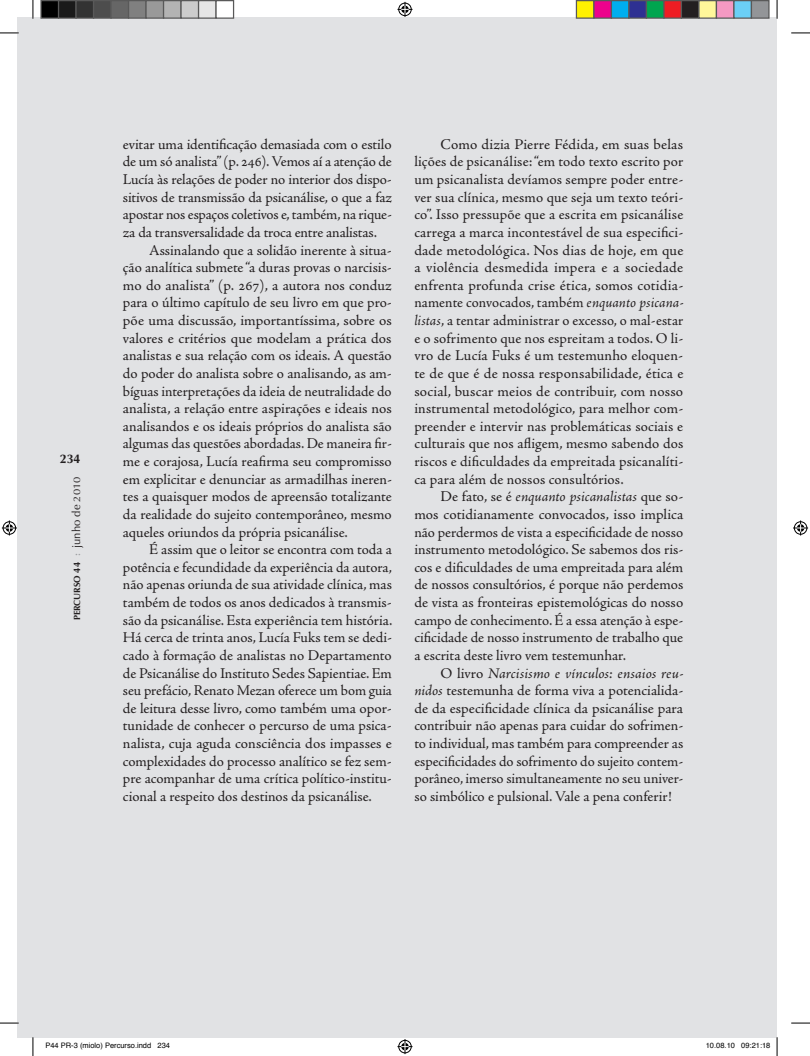
<style>
.page{position:relative;width:810px;height:1056px;background:#fff}
.page>*{position:absolute;margin:0;border:0;box-sizing:border-box;transform-origin:0 0}
.t1{font:15px/17.6px "Adobe Jenson Pro";color:#231f20;text-align:justify}
.t2{font:700 12.5px "Optima LT Std";color:#231f20}
.t3{font:9px "Optima LT Std Bold SC800";color:#231f20}
.t4{font:7.5px "Helvetica";color:#000}
.s1{font-size:9.38px}
.s2{font-family:"Adobe Jenson Pro";font-size:11.25px;color:#939598}
.s3{font-family:"Optima LT Std";font-size:11.25px}
.s4{font-family:"Optima LT Std";font-size:9.62px}
.s5{font-style:italic}
</style>
<div class="page">
<div style="left:18px;top:18px;width:759px;height:1020px;background:#e1e2e4"></div>
<svg style="left:0;top:32px;width:19px;height:2px"></svg>
<svg style="left:791px;top:32px;width:19px;height:2px"></svg>
<svg style="left:0;top:1022px;width:19px;height:2px"></svg>
<svg style="left:791px;top:1022px;width:19px;height:2px"></svg>
<svg style="left:32px;top:0;width:2px;height:19px"></svg>
<svg style="left:32px;top:1037px;width:2px;height:19px"></svg>
<svg style="left:776px;top:0;width:2px;height:19px"></svg>
<svg style="left:397px;top:2px;width:15px;height:15px"></svg>
<svg style="left:397px;top:1039px;width:15px;height:15px"></svg>
<svg style="left:2px;top:520px;width:15px;height:15px"></svg>
<svg style="left:793px;top:520px;width:15px;height:15px"></svg>
<div style="left:41px;top:1px;width:18px;height:17px;background:#000"></div>
<div style="left:40px;top:0;width:19px;height:19px;border:1px solid #595959"></div>
<div style="left:59px;top:1px;width:17px;height:17px;background:#1a1a1a"></div>
<div style="left:58px;top:0;width:19px;height:19px;border:1px solid #595959"></div>
<div style="left:76px;top:1px;width:18px;height:17px;background:#333"></div>
<div style="left:75px;top:0;width:19px;height:19px;border:1px solid #595959"></div>
<div style="left:94px;top:1px;width:17px;height:17px;background:#4d4d4d"></div>
<div style="left:93px;top:0;width:19px;height:19px;border:1px solid #595959"></div>
<div style="left:111px;top:1px;width:18px;height:17px;background:#666"></div>
<div style="left:110px;top:0;width:19px;height:19px;border:1px solid #595959"></div>
<div style="left:129px;top:1px;width:17px;height:17px;background:#808080"></div>
<div style="left:128px;top:0;width:19px;height:19px;border:1px solid #595959"></div>
<div style="left:146px;top:1px;width:18px;height:17px;background:#999"></div>
<div style="left:145px;top:0;width:19px;height:19px;border:1px solid #595959"></div>
<div style="left:164px;top:1px;width:17px;height:17px;background:#b3b3b3"></div>
<div style="left:163px;top:0;width:19px;height:19px;border:1px solid #595959"></div>
<div style="left:181px;top:1px;width:18px;height:17px;background:#ccc"></div>
<div style="left:180px;top:0;width:19px;height:19px;border:1px solid #595959"></div>
<div style="left:199px;top:1px;width:17px;height:17px;background:#e6e6e6"></div>
<div style="left:198px;top:0;width:19px;height:19px;border:1px solid #595959"></div>
<div style="left:215px;top:0;width:19px;height:19px;border:1px solid #595959"></div>
<div style="left:576px;top:1px;width:18px;height:17px;background:#fff101"></div>
<div style="left:576px;top:0;width:19px;height:19px;border:1px solid #595959"></div>
<div style="left:594px;top:1px;width:17px;height:17px;background:#ed028c"></div>
<div style="left:593px;top:0;width:19px;height:19px;border:1px solid #595959"></div>
<div style="left:611px;top:1px;width:18px;height:17px;background:#00aeef"></div>
<div style="left:611px;top:0;width:19px;height:19px;border:1px solid #595959"></div>
<div style="left:629px;top:1px;width:17px;height:17px;background:#2e3092"></div>
<div style="left:628px;top:0;width:19px;height:19px;border:1px solid #595959"></div>
<div style="left:646px;top:1px;width:18px;height:17px;background:#00a54f"></div>
<div style="left:646px;top:0;width:19px;height:19px;border:1px solid #595959"></div>
<div style="left:664px;top:1px;width:17px;height:17px;background:#ee1d23"></div>
<div style="left:663px;top:0;width:19px;height:19px;border:1px solid #595959"></div>
<div style="left:681px;top:1px;width:18px;height:17px;background:#231f20"></div>
<div style="left:681px;top:0;width:19px;height:19px;border:1px solid #595959"></div>
<div style="left:699px;top:1px;width:17px;height:17px;background:#fff79a"></div>
<div style="left:698px;top:0;width:19px;height:19px;border:1px solid #595959"></div>
<div style="left:716px;top:1px;width:18px;height:17px;background:#f499c2"></div>
<div style="left:716px;top:0;width:19px;height:19px;border:1px solid #595959"></div>
<div style="left:734px;top:1px;width:17px;height:17px;background:#6bcff6"></div>
<div style="left:733px;top:0;width:19px;height:19px;border:1px solid #595959"></div>
<div style="left:751px;top:1px;width:18px;height:17px;background:#939598"></div>
<div style="left:751px;top:0;width:19px;height:19px;border:1px solid #595959"></div>
<svg style="left:776px;top:1037px;width:2px;height:19px"></svg>
<p class="t2" style="left:60px;top:451px;width:22px">234</p>
<p class="t3" style="left:72px;top:620px;width:145px;rotate:-90deg">percurso <span class="s1">44</span> <span class="s2">:</span> <span class="s3">junho de</span> <span class="s4">2010</span></p>
<p class="t1" style="left:123px;top:135px;width:270px">evitar uma identificação demasiada com o estilo</p>
<p class="t1" style="left:123px;top:153px;width:270px">de um só analista” (p. 246). Vemos aí a atenção de</p>
<p class="t1" style="left:123px;top:171px;width:270px">Lucía às relações de poder no interior dos dispo-</p>
<p class="t1" style="left:123px;top:188px;width:271px">sitivos de transmissão da psicanálise, o que a faz</p>
<p class="t1" style="left:123px;top:206px;width:270px">apostar nos espaços coletivos e, também, na rique-</p>
<p class="t1" style="left:123px;top:224px;width:256px">za da transversalidade da troca entre analistas.</p>
<p class="t1" style="left:149px;top:241px;width:244px">Assinalando que a solidão inerente à situa-</p>
<p class="t1" style="left:123px;top:259px;width:270px">ção analítica submete “a duras provas o narcisis-</p>
<p class="t1" style="left:123px;top:276px;width:270px">mo do analista” (p. 267), a autora nos conduz</p>
<p class="t1" style="left:123px;top:294px;width:270px">para o último capítulo de seu livro em que pro-</p>
<p class="t1" style="left:123px;top:312px;width:270px">põe uma discussão, importantíssima, sobre os</p>
<p class="t1" style="left:123px;top:329px;width:270px">valores e critérios que modelam a prática dos</p>
<p class="t1" style="left:123px;top:347px;width:270px">analistas e sua relação com os ideais. A questão</p>
<p class="t1" style="left:123px;top:365px;width:270px">do poder do analista sobre o analisando, as am-</p>
<p class="t1" style="left:123px;top:382px;width:270px">bíguas interpretações da ideia de neutralidade do</p>
<p class="t1" style="left:123px;top:400px;width:270px">analista, a relação entre aspirações e ideais nos</p>
<p class="t1" style="left:123px;top:417px;width:270px">analisandos e os ideais próprios do analista são</p>
<p class="t1" style="left:123px;top:435px;width:270px">algumas das questões abordadas. De maneira fir-</p>
<p class="t1" style="left:123px;top:453px;width:270px">me e corajosa, Lucía reafirma seu compromisso</p>
<p class="t1" style="left:123px;top:470px;width:270px">em explicitar e denunciar as armadilhas ineren-</p>
<p class="t1" style="left:123px;top:488px;width:270px">tes a quaisquer modos de apreensão totalizante</p>
<p class="t1" style="left:123px;top:506px;width:270px">da realidade do sujeito contemporâneo, mesmo</p>
<p class="t1" style="left:123px;top:523px;width:226px">aqueles oriundos da própria psicanálise.</p>
<p class="t1" style="left:149px;top:541px;width:244px">É assim que o leitor se encontra com toda a</p>
<p class="t1" style="left:123px;top:558px;width:271px">potência e fecundidade da experiência da autora,</p>
<p class="t1" style="left:123px;top:576px;width:271px">não apenas oriunda de sua atividade clínica, mas</p>
<p class="t1" style="left:123px;top:594px;width:270px">também de todos os anos dedicados à transmis-</p>
<p class="t1" style="left:123px;top:611px;width:271px">são da psicanálise. Esta experiência tem história.</p>
<p class="t1" style="left:123px;top:629px;width:271px">Há cerca de trinta anos, Lucía Fuks tem se dedi-</p>
<p class="t1" style="left:123px;top:647px;width:270px">cado à formação de analistas no Departamento</p>
<p class="t1" style="left:123px;top:664px;width:270px">de Psicanálise do Instituto Sedes Sapientiae. Em</p>
<p class="t1" style="left:123px;top:682px;width:270px">seu prefácio, Renato Mezan oferece um bom guia</p>
<p class="t1" style="left:123px;top:699px;width:270px">de leitura desse livro, como também uma opor-</p>
<p class="t1" style="left:123px;top:717px;width:270px">tunidade de conhecer o percurso de uma psica-</p>
<p class="t1" style="left:123px;top:735px;width:270px">nalista, cuja aguda consciência dos impasses e</p>
<p class="t1" style="left:123px;top:752px;width:270px">complexidades do processo analítico se fez sem-</p>
<p class="t1" style="left:123px;top:770px;width:270px">pre acompanhar de uma crítica político-institu-</p>
<p class="t1" style="left:123px;top:788px;width:250px">cional a respeito dos destinos da psicanálise.</p>
<p class="t1" style="left:414px;top:135px;width:271px;text-indent:26px">Como dizia Pierre Fédida, em suas belas lições de psicanálise: “em todo texto escrito por um psicanalista devíamos sempre poder entre&shy;ver sua clínica, mesmo que seja um texto teóri&shy;co”. Isso pressupõe que a escrita em psicanálise carrega a marca incontestável de sua especifici&shy;dade metodológica. Nos dias de hoje, em que a violência desmedida impera e a sociedade enfrenta profunda crise ética, somos cotidia&shy;namente convocados, também <span class="s5">enquanto psicana&shy;listas</span>, a tentar administrar o excesso, o mal-estar e o sofrimento que nos espreitam a todos. O li&shy;vro de Lucía Fuks é um testemunho eloquen&shy;te de que é de nossa responsabilidade, ética e social, buscar meios de contribuir, com nosso instrumental metodológico, para melhor com&shy;preender e intervir nas problemáticas sociais e culturais que nos afligem, mesmo sabendo dos riscos e dificuldades da empreitada psicanalíti&shy;ca para além de nossos consultórios.</p>
<p class="t1" style="left:414px;top:488px;width:270px;text-indent:26px">De fato, se é <span class="s5">enquanto psicanalistas</span> que so&shy;mos cotidianamente convocados, isso implica não perdermos de vista a especificidade de nosso instrumento metodológico. Se sabemos dos ris&shy;cos e dificuldades de uma empreitada para além de nossos consultórios, é porque não perdemos de vista as fronteiras epistemológicas do nosso campo de conhecimento. É a essa atenção à espe&shy;cificidade de nosso instrumento de trabalho que a escrita deste livro vem testemunhar.</p>
<p class="t1" style="left:414px;top:664px;width:271px;text-indent:26px">O livro <span class="s5">Narcisismo e vínculos: ensaios reu&shy;nidos</span> testemunha de forma viva a potencialida&shy;de da especificidade clínica da psicanálise para contribuir não apenas para cuidar do sofrimen&shy;to individual, mas também para compreender as especificidades do sofrimento do sujeito contem&shy;porâneo, imerso simultaneamente no seu univer&shy;so simbólico e pulsional. Vale a pena conferir!</p>
<p class="t4" style="left:45px;top:1040px;width:126px">P44 PR-3 (miolo) Percurso.indd 234</p>
<p class="t4" style="left:706px;top:1040px;width:66px">10.08.10 09:21:18</p>
</div>
